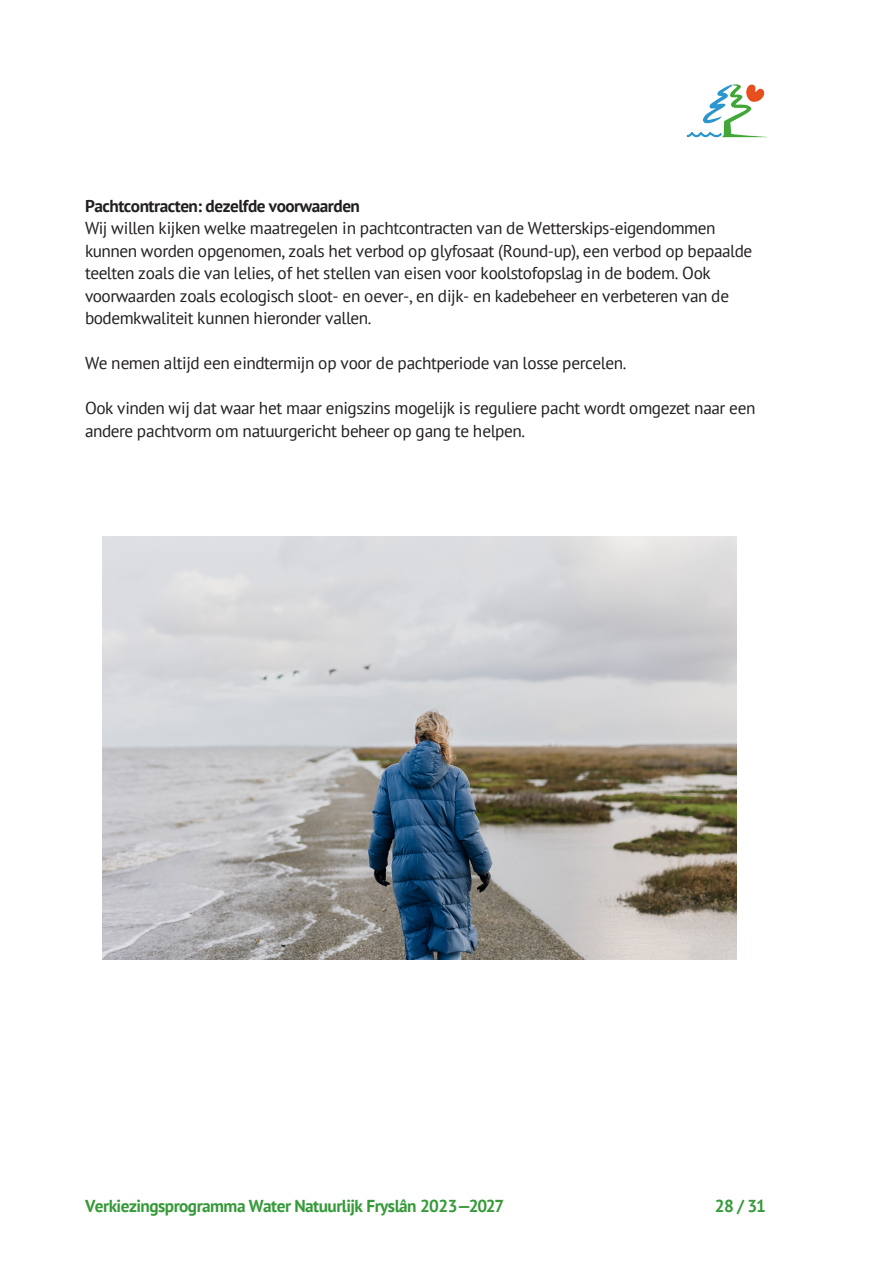
<style>
.page{position:relative;width:893px;height:1263px;background:#fff}
.page>*{position:absolute;margin:0;border:0;box-sizing:border-box;transform-origin:0 0}
.Platte_Tekst{font:17.25px/22.5px "PT Sans";letter-spacing:-.03em;color:#231f20}
.t1{font:700 17.25px "PT Sans";letter-spacing:-.03em;color:#359a38}
.t2{font:700 17.25px "PT Sans";color:#359a38}
.s1{font-weight:700}
.s2{font-style:inherit}
</style>
<div class="page">
<img style="left:103px;top:536px;width:634px;height:423px">
<img style="left:686px;top:84px;width:81px;height:54px">
<p class="Platte_Tekst" style="left:85px;top:194px;width:669px"><span class="s1">Pachtcontracten: dezelfde voorwaarden<br></span>Wij willen kijken welke maatregelen in pachtcontracten van de Wetterskips-eigendommen kunnen worden opgenomen, zoals het verbod op glyfosaat (Round-up), een verbod op bepaalde teelten zoals die van lelies, of het stellen van eisen voor koolstofopslag in de bodem. Ook voorwaarden zoals ecologisch sloot- en oever-, en dijk- en kadebeheer en verbeteren van de bodemkwaliteit kunnen hieronder vallen.</p>
<p class="Platte_Tekst" style="left:85px;top:351px;width:543px">We nemen altijd een eindtermijn op voor de pachtperiode van losse percelen.</p>
<p class="Platte_Tekst" style="left:85px;top:396px;width:672px">Ook vinden wij dat waar het maar enigszins mogelijk is reguliere pacht wordt omgezet naar een andere pachtvorm om natuurgericht beheer op gang te helpen.</p>
<p class="t1" style="left:85px;top:1194px;width:421px">Verkiezingsprogramma Water Natuurlijk <span class="s2">Fryslân</span> 2023—2027</p>
<p class="t2" style="left:715px;top:1194px;width:53px">28 / 31</p>
</div>
